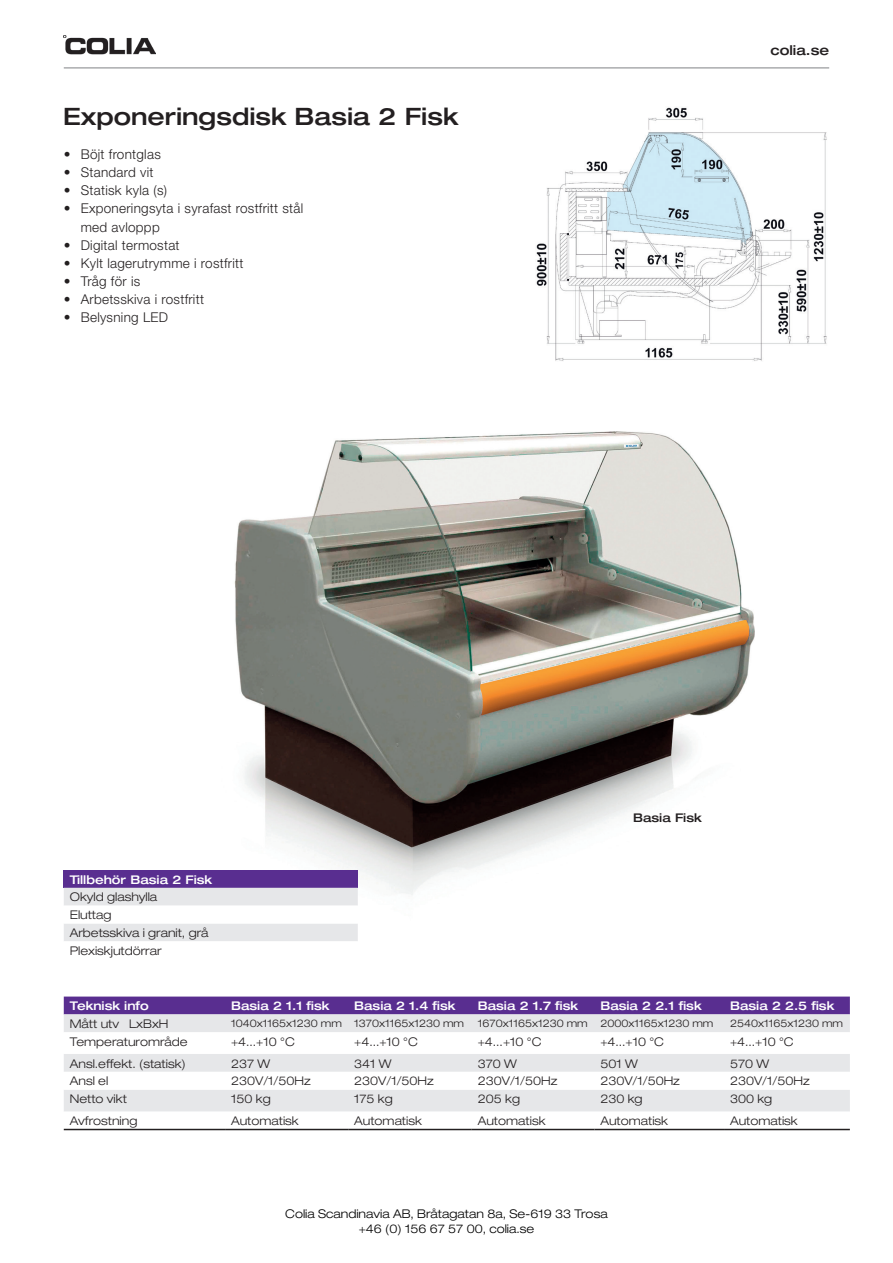
<style>
.page{position:relative;width:893px;height:1263px;background:#fff}
.page>*{position:absolute;margin:0;border:0;box-sizing:border-box;transform-origin:0 0}
.t1{font:500 expanded 24px "Helvetica Neue";color:#231f20}
.MainInfo{font:300 13.5px/18px "Helvetica Neue";letter-spacing:.02em;color:#231f20}
.t2{font:500 expanded 13.5px "Helvetica Neue";color:#231f20}
.MaincontentBK{font:300 expanded 12px "Helvetica Neue";color:#231f20}
.Mainheader_white{font:500 expanded 12px "Helvetica Neue";color:#fff}
.t3{font:300 expanded 12px/14.4px "Helvetica Neue";color:#000;text-align:center}
.t4{font:500 expanded 12px "Helvetica Neue";color:#231f20}
.MaincontentBK-2{font:300 expanded 10.5px "Helvetica Neue";color:#231f20}
</style>
<div class="page">
<hr style="left:64px;top:68px;width:765px;height:1px;background:#808285">
<img style="left:64px;top:35px;width:92px;height:20px">
<div style="left:64px;top:996px;width:786px;height:18px;background:#592e90"></div>
<div style="left:64px;top:1014px;width:786px;height:18px;background:#e6e7e9"></div>
<svg style="left:64px;top:1054px;width:786px;height:75px;fill:#e6e7e9"></svg>
<hr style="left:64px;top:1129px;width:161px;height:1px;background:#231f20">
<hr style="left:225px;top:1129px;width:123px;height:1px;background:#231f20">
<hr style="left:348px;top:1129px;width:124px;height:1px;background:#231f20">
<hr style="left:472px;top:1129px;width:122px;height:1px;background:#231f20">
<hr style="left:594px;top:1129px;width:130px;height:1px;background:#231f20">
<hr style="left:724px;top:1129px;width:126px;height:1px;background:#231f20">
<img style="left:234px;top:431px;width:520px;height:464px">
<img style="left:536px;top:107px;width:291px;height:254px">
<div style="left:64px;top:870px;width:294px;height:18px;background:#592e90"></div>
<svg style="left:64px;top:888px;width:294px;height:53px"></svg>
<p class="t1" style="left:63px;top:102px;width:397px">Exponeringsdisk Basia 2 Fisk</p>
<p class="MainInfo" style="left:64px;top:145px;width:99px">• Böjt frontglas</p>
<p class="MainInfo" style="left:64px;top:163px;width:91px">• Standard vit</p>
<p class="MainInfo" style="left:64px;top:181px;width:105px">• Statisk kyla (s)</p>
<p class="MainInfo" style="left:81px;top:199px;width:224px;text-indent:-17px">• Exponeringsyta i syrafast rostfritt stål med avloppp</p>
<p class="MainInfo" style="left:64px;top:235px;width:117px">• Digital termostat</p>
<p class="MainInfo" style="left:64px;top:253px;width:181px">• Kylt lagerutrymme i rostfritt</p>
<p class="MainInfo" style="left:64px;top:271px;width:78px">• Tråg för is</p>
<p class="MainInfo" style="left:64px;top:289px;width:142px">• Arbetsskiva i rostfritt</p>
<p class="MainInfo" style="left:64px;top:307px;width:106px">• Belysning LED</p>
<p class="t2" style="left:770px;top:42px;width:60px">colia.se</p>
<p class="Mainheader_white" style="left:70px;top:872px;width:144px">Tillbehör Basia 2 Fisk</p>
<p class="MaincontentBK" style="left:70px;top:890px;width:89px">Okyld glashylla</p>
<p class="MaincontentBK" style="left:70px;top:908px;width:43px">Eluttag</p>
<p class="MaincontentBK" style="left:70px;top:926px;width:140px">Arbetsskiva i granit, grå</p>
<p class="MaincontentBK" style="left:70px;top:943px;width:93px">Plexiskjutdörrar</p>
<p class="t4" style="left:633px;top:810px;width:70px">Basia Fisk</p>
<p class="Mainheader_white" style="left:70px;top:998px;width:80px">Teknisk info</p>
<p class="Mainheader_white" style="left:231px;top:998px;width:100px">Basia 2 1.1 fisk</p>
<p class="Mainheader_white" style="left:354px;top:998px;width:103px">Basia 2 1.4 fisk</p>
<p class="Mainheader_white" style="left:478px;top:998px;width:102px">Basia 2 1.7 fisk</p>
<p class="Mainheader_white" style="left:600px;top:998px;width:103px">Basia 2 2.1 fisk</p>
<p class="Mainheader_white" style="left:730px;top:998px;width:106px">Basia 2 2.5 fisk</p>
<p class="MaincontentBK" style="left:70px;top:1016px;width:100px">Mått utv LxBxH</p>
<p class="MaincontentBK-2" style="left:231px;top:1017px;width:112px">1040x1165x1230 mm</p>
<p class="MaincontentBK-2" style="left:354px;top:1017px;width:111px">1370x1165x1230 mm</p>
<p class="MaincontentBK-2" style="left:478px;top:1017px;width:111px">1670x1165x1230 mm</p>
<p class="MaincontentBK-2" style="left:600px;top:1017px;width:115px">2000x1165x1230 mm</p>
<p class="MaincontentBK-2" style="left:730px;top:1017px;width:115px">2540x1165x1230 mm</p>
<p class="MaincontentBK" style="left:70px;top:1034px;width:119px">Temperaturområde</p>
<p class="MaincontentBK" style="left:231px;top:1034px;width:65px">+4...+10 °C</p>
<p class="MaincontentBK" style="left:354px;top:1034px;width:65px">+4...+10 °C</p>
<p class="MaincontentBK" style="left:478px;top:1034px;width:65px">+4...+10 °C</p>
<p class="MaincontentBK" style="left:600px;top:1034px;width:65px">+4...+10 °C</p>
<p class="MaincontentBK" style="left:730px;top:1034px;width:65px">+4...+10 °C</p>
<p class="MaincontentBK" style="left:70px;top:1056px;width:118px">Ansl.effekt. (statisk)</p>
<p class="MaincontentBK" style="left:231px;top:1056px;width:41px">237 W</p>
<p class="MaincontentBK" style="left:354px;top:1056px;width:39px">341 W</p>
<p class="MaincontentBK" style="left:478px;top:1056px;width:41px">370 W</p>
<p class="MaincontentBK" style="left:600px;top:1056px;width:39px">501 W</p>
<p class="MaincontentBK" style="left:730px;top:1056px;width:41px">570 W</p>
<p class="MaincontentBK" style="left:70px;top:1074px;width:40px">Ansl el</p>
<p class="MaincontentBK" style="left:231px;top:1074px;width:81px">230V/1/50Hz</p>
<p class="MaincontentBK" style="left:354px;top:1074px;width:81px">230V/1/50Hz</p>
<p class="MaincontentBK" style="left:478px;top:1074px;width:81px">230V/1/50Hz</p>
<p class="MaincontentBK" style="left:600px;top:1074px;width:81px">230V/1/50Hz</p>
<p class="MaincontentBK" style="left:730px;top:1074px;width:81px">230V/1/50Hz</p>
<p class="MaincontentBK" style="left:70px;top:1092px;width:59px">Netto vikt</p>
<p class="MaincontentBK" style="left:231px;top:1092px;width:41px">150 kg</p>
<p class="MaincontentBK" style="left:354px;top:1092px;width:40px">175 kg</p>
<p class="MaincontentBK" style="left:478px;top:1092px;width:44px">205 kg</p>
<p class="MaincontentBK" style="left:600px;top:1092px;width:44px">230 kg</p>
<p class="MaincontentBK" style="left:730px;top:1092px;width:44px">300 kg</p>
<p class="MaincontentBK" style="left:70px;top:1114px;width:69px">Avfrostning</p>
<p class="MaincontentBK" style="left:231px;top:1114px;width:69px">Automatisk</p>
<p class="MaincontentBK" style="left:354px;top:1114px;width:69px">Automatisk</p>
<p class="MaincontentBK" style="left:478px;top:1114px;width:69px">Automatisk</p>
<p class="MaincontentBK" style="left:600px;top:1114px;width:69px">Automatisk</p>
<p class="MaincontentBK" style="left:730px;top:1114px;width:69px">Automatisk</p>
<p class="t3" style="left:285px;top:1207px;width:324px">Colia Scandinavia AB, Bråtagatan 8a, Se-619 33 Trosa +46 (0) 156 67 57 00, colia.se</p>
</div>
